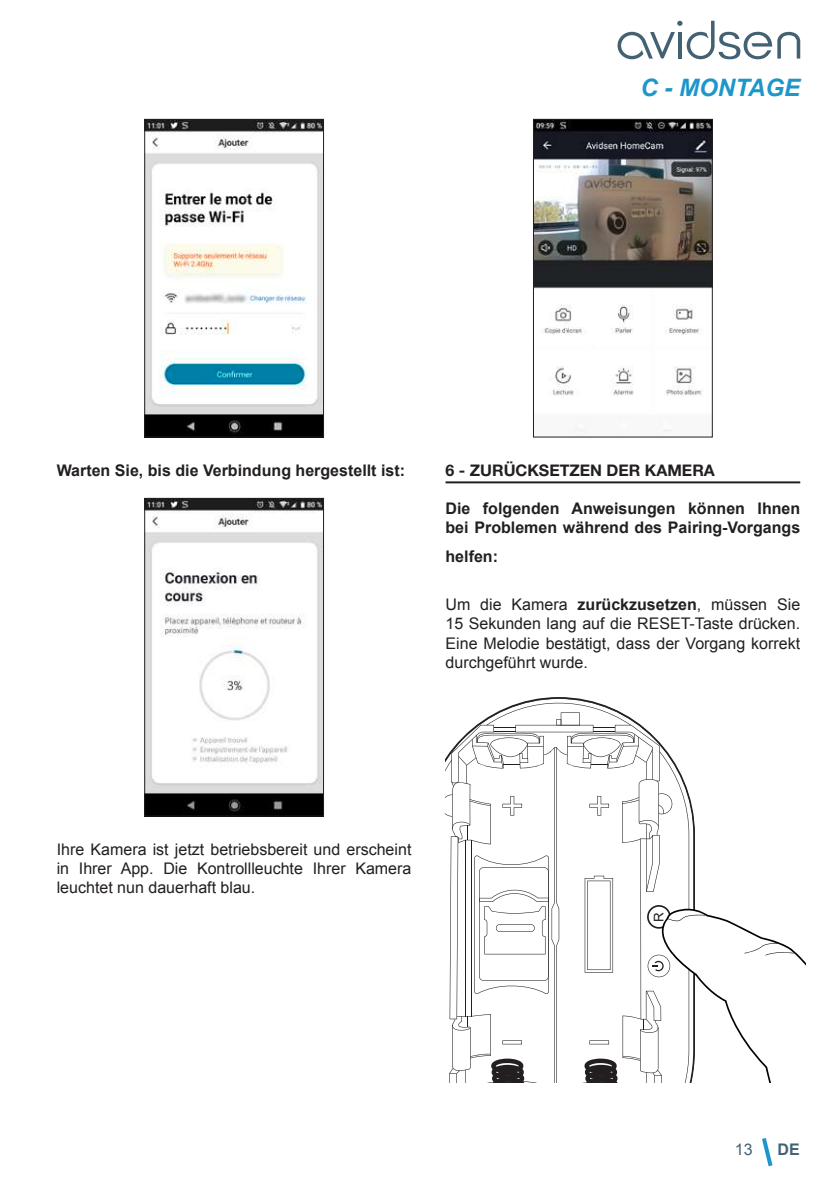
<style>
.page{position:relative;width:840px;height:1191px;background:#fff}
.page>*{position:absolute;margin:0;border:0;box-sizing:border-box;transform-origin:0 0}
.t1{font:italic 700 24px "Arial";color:#1d96c9}
.t2{font:16px/19.2px "Arial";color:#231f20;text-align:justify}
.t3{font:700 16px/19.2px "Arial";color:#231f20}
.t4{font:700 16px "Helvetica Neue LT Std";color:#231f20}
.t5{font:16px "Arial";color:#456274}
.t6{font:700 16px "Arial";color:#456274}
.t7{font:13.4px "Arial";color:#231f20}
.s1{font-weight:700}
</style>
<div class="page">
<svg style="left:762px;top:1138px;width:11px;height:29px"></svg>
<svg style="left:617px;top:21px;width:182px;height:38px"></svg>
<img style="left:146px;top:121px;width:175px;height:314px">
<div style="left:144px;top:119px;width:179px;height:318px;border:1px solid #231f20"></div>
<img style="left:146px;top:500px;width:175px;height:314px">
<div style="left:144px;top:498px;width:179px;height:318px;border:1px solid #231f20"></div>
<hr style="left:445px;top:481px;width:354px;height:2px;background:#231f20">
<img style="left:535px;top:121px;width:175px;height:314px">
<div style="left:533px;top:119px;width:179px;height:318px;border:1px solid #231f20"></div>
<svg style="left:497px;top:697px;width:123px;height:15px"></svg>
<svg style="left:445px;top:712px;width:359px;height:370px"></svg>
<h1 class="t1" style="left:640px;top:72px;width:161px">C - MONTAGE</h1>
<p class="t3" style="left:57px;top:461px;width:349px">Warten Sie, bis die Verbindung hergestellt ist:</p>
<p class="t4" style="left:445px;top:460px;width:271px">6 - ZURÜCKSETZEN DER KAMERA</p>
<p class="t3" style="left:445px;top:499px;width:356px">Die folgenden Anweisungen können Ihnen bei Problemen während des Pairing-Vorgangs</p>
<p class="t3" style="left:445px;top:547px;width:54px">helfen:</p>
<p class="t2" style="left:445px;top:595px;width:356px">Um die Kamera <span class="s1">zurückzusetzen</span>, müssen Sie 15 Sekunden lang auf die RESET-Taste drücken.<br>Eine Melodie bestätigt, dass der Vorgang korrekt durchgeführt wurde.</p>
<p class="t2" style="left:57px;top:839px;width:356px">Ihre Kamera ist jetzt betriebsbereit und erscheint in Ihrer App. Die Kontrollleuchte Ihrer Kamera leuchtet nun dauerhaft blau.</p>
<p class="t7" style="left:649px;top:921px;width:11px;rotate:-90deg">R</p>
<p class="t5" style="left:734px;top:1139px;width:19px">13</p>
<p class="t6" style="left:777px;top:1139px;width:24px">DE</p>
</div>
